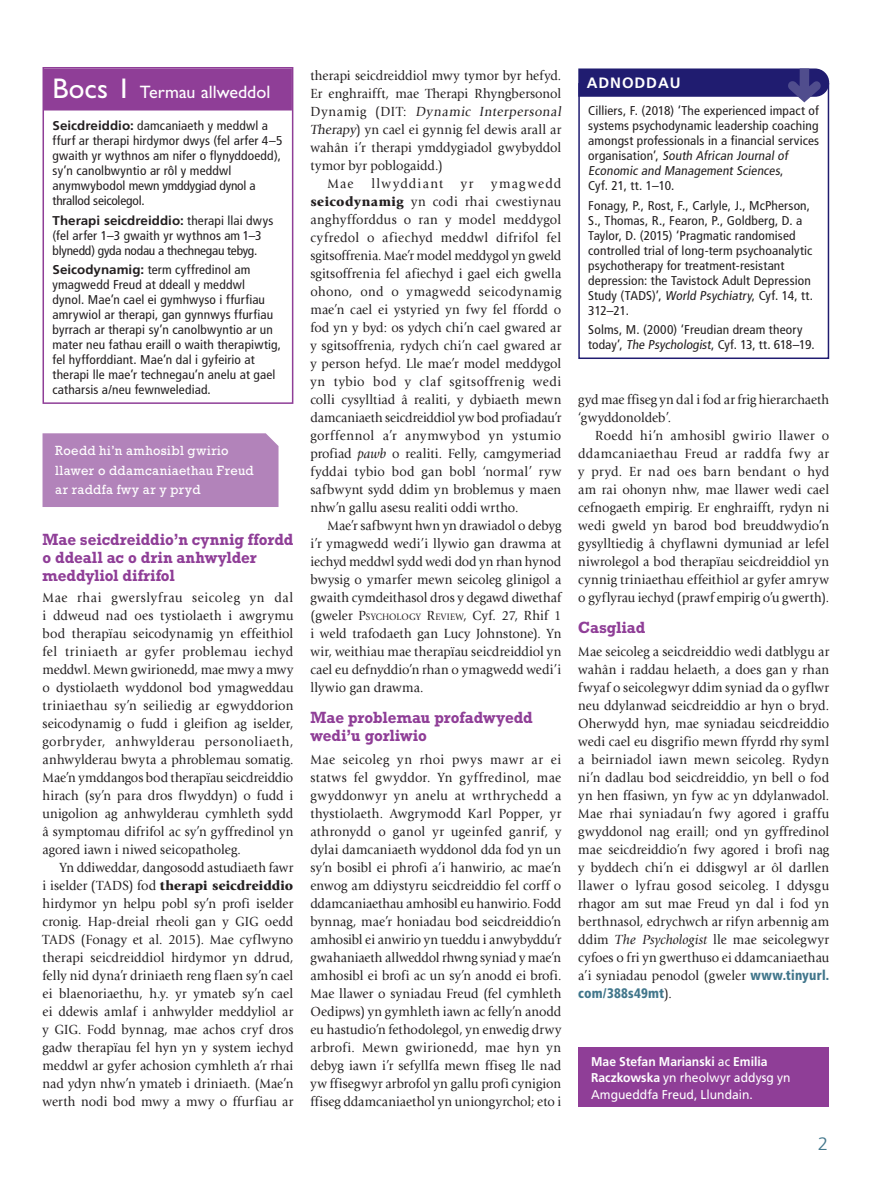
<style>
.page{position:relative;width:893px;height:1191px;background:#fff}
.page>*{position:absolute;margin:0;border:0;box-sizing:border-box;transform-origin:0 0}
.t1{font:18px "Gill Sans Std";color:#fff}
.t2{font:300 18px "Frutiger LT Std";color:#41768b;scale:1.05 1}
.t3{font:700 16.5px/18px "Rockwell Std";letter-spacing:-.005em;color:#8f3e97;scale:.93 1}
.t4{font:700 15px "Frutiger LT Std";letter-spacing:.06em;color:#fff}
.t5{font:13.8px/18px "Giovanni Std";letter-spacing:.01em;color:#231f20;text-align:justify;scale:.94 1}
.t6{font:900 condensed 13.8px "Frutiger LT Std";letter-spacing:.015em;color:#41768b;scale:.95 1}
.t7{font:13.8px "Giovanni Std";letter-spacing:.09em;color:#231f20;scale:.94 1}
.t8{font:13.5px/19.5px "Rockwell Std";letter-spacing:.03em;color:#fff;scale:.96 1}
.t9{font:condensed 12.75px/15px "Frutiger LT Std";letter-spacing:.01em;color:#231f20;scale:1.05 1}
.t10{font:condensed 12.75px/15px "Frutiger LT Std";letter-spacing:-.015em;color:#231f20;scale:1.05 1}
.t11{font:12.75px/16.5px "Frutiger LT Std";letter-spacing:.005em;color:#fff;scale:.95 1}
.s1{font-size:28.5px}
.s2{font-weight:700;font-stretch:normal}
.s3{font-weight:900}
.s4{font-style:italic}
.s5{font-style:inherit}
.s6{font-size:9.6px}
.s7{font-family:"Frutiger LT Std";font-weight:900;font-stretch:condensed;color:#41768b}
.s8{font-family:"Giovanni Std";font-weight:400;font-stretch:normal;color:#231f20}
.s9{font-weight:700}
</style>
<div class="page">
<div style="left:578px;top:83px;width:251px;height:276px;border:2px solid #201c70"></div>
<svg style="left:578px;top:68px;width:251px;height:34px;background:#49458a"></svg>
<div style="left:44px;top:68px;width:248px;height:42px;background:#8f3e97"></div>
<div style="left:43px;top:67px;width:250px;height:337px;border:2px solid #8f3e97"></div>
<div style="left:578px;top:1047px;width:251px;height:60px;background:#8f3e97"></div>
<div style="left:43px;top:433px;width:236px;height:74px;background:#b283ba"></div>
<h1 class="t1" style="left:53px;top:82px;width:219px"><span class="s1">Bocs 1</span> Termau allweddol</h1>
<p class="t9" style="left:53px;top:118px;width:221px"><span class="s2">Seicdreiddio:</span> damcaniaeth y meddwl a ffurf ar therapi hirdymor dwys (fel arfer 4–5 gwaith yr wythnos am nifer o flynyddoedd), sy’n canolbwyntio ar rôl y meddwl anymwybodol mewn ymddygiad dynol a thrallod seicolegol.</p>
<p class="t10" style="left:53px;top:213px;width:212px"><span class="s2">Therapi seicdreiddio:</span> therapi llai dwys (fel arfer 1–3 gwaith yr wythnos am 1–3 blynedd) gyda nodau a thechnegau tebyg.</p>
<p class="t9" style="left:53px;top:262px;width:219px"><span class="s2">Seicodynamig:</span> term cyffredinol am ymagwedd Freud at ddeall y meddwl<br>dynol. Mae’n cael ei gymhwyso i ffurfiau amrywiol ar therapi, gan gynnwys ffurfiau byrrach ar therapi sy’n canolbwyntio ar un mater neu fathau eraill o waith therapiwtig, fel hyfforddiant. Mae’n dal i gyfeirio at therapi lle mae’r technegau’n anelu at gael catharsis a/neu fewnwelediad.</p>
<p class="t8" style="left:55px;top:441px;width:208px">Roedd hi’n amhosibl gwirio llawer o ddamcaniaethau Freud ar raddfa fwy ar y pryd</p>
<p class="t3" style="left:43px;top:530px;width:271px">Mae seicdreiddio’n cynnig ffordd o ddeall ac o drin anhwylder meddyliol difrifol</p>
<p class="t5" style="left:43px;top:588px;width:268px">Mae rhai gwerslyfrau seicoleg yn dal i ddweud nad oes tystiolaeth i awgrymu bod therapïau seicodynamig yn effeithiol fel triniaeth ar gyfer problemau iechyd meddwl. Mewn gwirionedd, mae mwy a mwy o dystiolaeth wyddonol bod ymagweddau triniaethau sy’n seiliedig ar egwyddorion seicodynamig o fudd i gleifion ag iselder, gorbryder, anhwylderau personoliaeth, anhwylderau bwyta a phroblemau somatig.<br>Mae’n ymddangos bod therapïau seicdreiddio hirach (sy’n para dros flwyddyn) o fudd i unigolion ag anhwylderau cymhleth sydd â symptomau difrifol ac sy’n gyffredinol yn agored iawn i niwed seicopatholeg.</p>
<p class="t5" style="left:43px;top:858px;width:268px;text-indent:17px">Yn ddiweddar, dangosodd astudiaeth fawr i iselder (TADS) fod <span class="s3">therapi seicdreiddio </span>hirdymor yn helpu pobl sy’n profi iselder cronig. Hap-dreial rheoli gan y GIG oedd TADS (Fonagy et al. 2015). Mae cyflwyno therapi seicdreiddiol hirdymor yn ddrud, felly nid dyna’r driniaeth reng flaen sy’n cael ei blaenoriaethu, h.y. yr ymateb sy’n cael ei ddewis amlaf i anhwylder meddyliol ar y GIG. Fodd bynnag, mae achos cryf dros gadw therapïau fel hyn yn y system iechyd meddwl ar gyfer achosion cymhleth a’r rhai nad ydyn nhw’n ymateb i driniaeth. (Mae’n werth nodi bod mwy a mwy o ffurfiau ar</p>
<p class="t5" style="left:310px;top:66px;width:268px">therapi seicdreiddiol mwy tymor byr hefyd.</p>
<p class="t5" style="left:310px;top:84px;width:268px">Er enghraifft, mae Therapi Rhyngbersonol</p>
<p class="t5" style="left:310px;top:102px;width:271px">D y n a m ig (DI T: Dynamic Interpersonal</p>
<p class="t5" style="left:310px;top:120px;width:268px">Therapy) yn cael ei gynnig fel dewis arall ar</p>
<p class="t5" style="left:310px;top:138px;width:268px">wahân i’r therapi ymddygiadol gwybyddol</p>
<p class="t5" style="left:310px;top:156px;width:142px">tymor byr poblogaidd.)</p>
<p class="t5" style="left:327px;top:174px;width:29px">Mae</p>
<p class="t7" style="left:371px;top:175px;width:78px">llwyddiant</p>
<p class="t5" style="left:461px;top:174px;width:15px">yr</p>
<p class="t5" style="left:310px;top:174px;width:268px;text-indent:181px">ymagwedd <span class="s3">seicodynamig</span> yn codi rhai cwestiynau anghyfforddus o ran y model meddygol cyfredol o afiechyd meddwl difrifol fel sgitsoffrenia. Mae’r model meddygol yn gweld sgitsoffrenia fel afiechyd i gael eich gwella ohono, ond o ymagwedd seicodynamig mae’n cael ei ystyried yn fwy fel ffordd o fod yn y byd: os ydych chi’n cael gwared ar y sgitsoffrenia, rydych chi’n cael gwared ar y person hefyd. Lle mae’r model meddygol yn tybio bod y claf sgitsoffrenig wedi colli cysylltiad â realiti, y dybiaeth mewn damcaniaeth seicdreiddiol yw bod profiadau’r gorffennol a’r anymwybod yn ystumio profiad <span class="s4">pawb</span> o realiti. Felly, camgymeriad fyddai tybio bod gan bobl ‘normal’ ryw safbwynt sydd ddim yn broblemus y maen nhw’n gallu asesu realiti oddi wrtho.</p>
<p class="t5" style="left:310px;top:516px;width:268px;text-indent:17px">Mae’r safbwynt hwn yn drawiadol o debyg i’r ymagwedd wedi’i llywio gan drawma at iechyd meddwl sydd wedi dod yn rhan hynod bwysig o ymarfer mewn seicoleg glinigol a gwaith cymdeithasol dros y degawd diwethaf (gweler <span class="s5">P</span><span class="s6">SYCHOLOGY</span> <span class="s5">R</span><span class="s6">EVIEW</span>, Cyf. 27, Rhif 1 i weld trafodaeth gan Lucy Johnstone). Yn wir, weithiau mae therapïau seicdreiddiol yn cael eu defnyddio’n rhan o ymagwedd wedi’i llywio gan drawma.</p>
<p class="t3" style="left:310px;top:708px;width:241px">Mae problemau profadwyedd wedi’u gorliwio</p>
<p class="t5" style="left:310px;top:750px;width:268px">Mae seicoleg yn rhoi pwys mawr ar ei statws fel gwyddor. Yn gyffredinol, mae gwyddonwyr yn anelu at wrthrychedd a thystiolaeth. Awgrymodd Karl Popper, yr athronydd o ganol yr ugeinfed ganrif, y dylai damcaniaeth wyddonol dda fod yn un sy’n bosibl ei phrofi a’i hanwirio, ac mae’n enwog am ddiystyru seicdreiddio fel corff o ddamcaniaethau amhosibl eu hanwirio. Fodd bynnag, mae’r honiadau bod seicdreiddio’n amhosibl ei anwirio yn tueddu i anwybyddu’r gwahaniaeth allweddol rhwng syniad y mae’n amhosibl ei brofi ac un sy’n anodd ei brofi.<br>Mae llawer o syniadau Freud (fel cymhleth Oedipws) yn gymhleth iawn ac felly’n anodd eu hastudio’n fethodolegol, yn enwedig drwy arbrofi. Mewn gwirionedd, mae hyn yn debyg iawn i’r sefyllfa mewn ffiseg lle nad yw ffisegwyr arbrofol yn gallu profi cynigion ffiseg ddamcaniaethol yn uniongyrchol; eto i</p>
<p class="t4" style="left:587px;top:74px;width:95px">ADNODDAU</p>
<p class="t9" style="left:588px;top:104px;width:221px">Cilliers, F. (2018) ‘The experienced impact of systems psychodynamic leadership coaching amongst professionals in a financial services organis ation’, South African Journal of Economic and Management Sciences,<br>Cyf. 21, tt. 1–10.</p>
<p class="t9" style="left:588px;top:198px;width:216px">Fonagy, P., Rost, F., Carlyle, J., McPherson, S., Thomas, R., Fearon, P., Goldberg, D. a Taylor, D. (2015) ‘Pragmatic randomised controlled trial of long-term psychoanalytic psychotherapy for treatment-resistant depression: the Tavistock Adult Depression Study (TADS)’, World Psychiatry, Cyf. 14, tt.<br>312–21.</p>
<p class="t9" style="left:588px;top:322px;width:217px">Solms, M. (2000) ‘Freudian dream theory today’, The Psychologist, Cyf. 13, tt. 618–19.</p>
<p class="t5" style="left:578px;top:390px;width:268px">gyd mae ffiseg yn dal i fod ar frig hierarchaeth ‘gwyddonoldeb’.</p>
<p class="t5" style="left:578px;top:426px;width:268px;text-indent:17px">Roedd hi’n amhosibl gwirio llawer o ddamcaniaethau Freud ar raddfa fwy ar y pryd. Er nad oes barn bendant o hyd am rai ohonyn nhw, mae llawer wedi cael cefnogaeth empirig. Er enghraifft, rydyn ni wedi gweld yn barod bod breuddwydio’n gysylltiedig â chyflawni dymuniad ar lefel niwrolegol a bod therapïau seicdreiddiol yn cynnig triniaethau effeithiol ar gyfer amryw o gyflyrau iechyd (prawf empirig o’u gwerth).</p>
<p class="t3" style="left:578px;top:618px;width:74px">Casgliad</p>
<p class="t5" style="left:578px;top:642px;width:268px">Mae seicoleg a seicdreiddio wedi datblygu ar wahân i raddau helaeth, a does gan y rhan fwyaf o seicolegwyr ddim syniad da o gyflwr neu ddylanwad seicdreiddio ar hyn o bryd.<br>Oherwydd hyn, mae syniadau seicdreiddio wedi cael eu disgrifio mewn ffyrdd rhy syml a beirniadol iawn mewn seicoleg. Rydyn ni’n dadlau bod seicdreiddio, yn bell o fod yn hen ffasiwn, yn fyw ac yn ddylanwadol.<br>Mae rhai syniadau’n fwy agored i graffu gwyddonol nag eraill; ond yn gyffredinol mae seicdreiddio’n fwy agored i brofi nag y byddech chi’n ei ddisgwyl ar ôl darllen llawer o lyfrau gosod seicoleg. I ddysgu rhagor am sut mae Freud yn dal i fod yn berthnasol, edrychwch ar rifyn arbennig am ddim <span class="s4">The Psychologist</span> lle mae seicolegwyr cyfoes o fri yn gwerthuso ei ddamcaniaethau a’i syniadau penodol (gweler <span class="s7">www.tinyurl.</span></p>
<p class="t6" style="left:578px;top:985px;width:100px">com/388s49mt<span class="s8">).</span></p>
<p class="t11" style="left:591px;top:1053px;width:212px"><span class="s9">Mae Stefan Marianski</span> ac <span class="s9">Emilia<br>Raczkowska</span> yn rheolwyr addysg yn<br>Amgueddfa Freud, Llundain.</p>
<h1 class="t2" style="left:818px;top:1133px;width:12px">2</h1>
</div>
